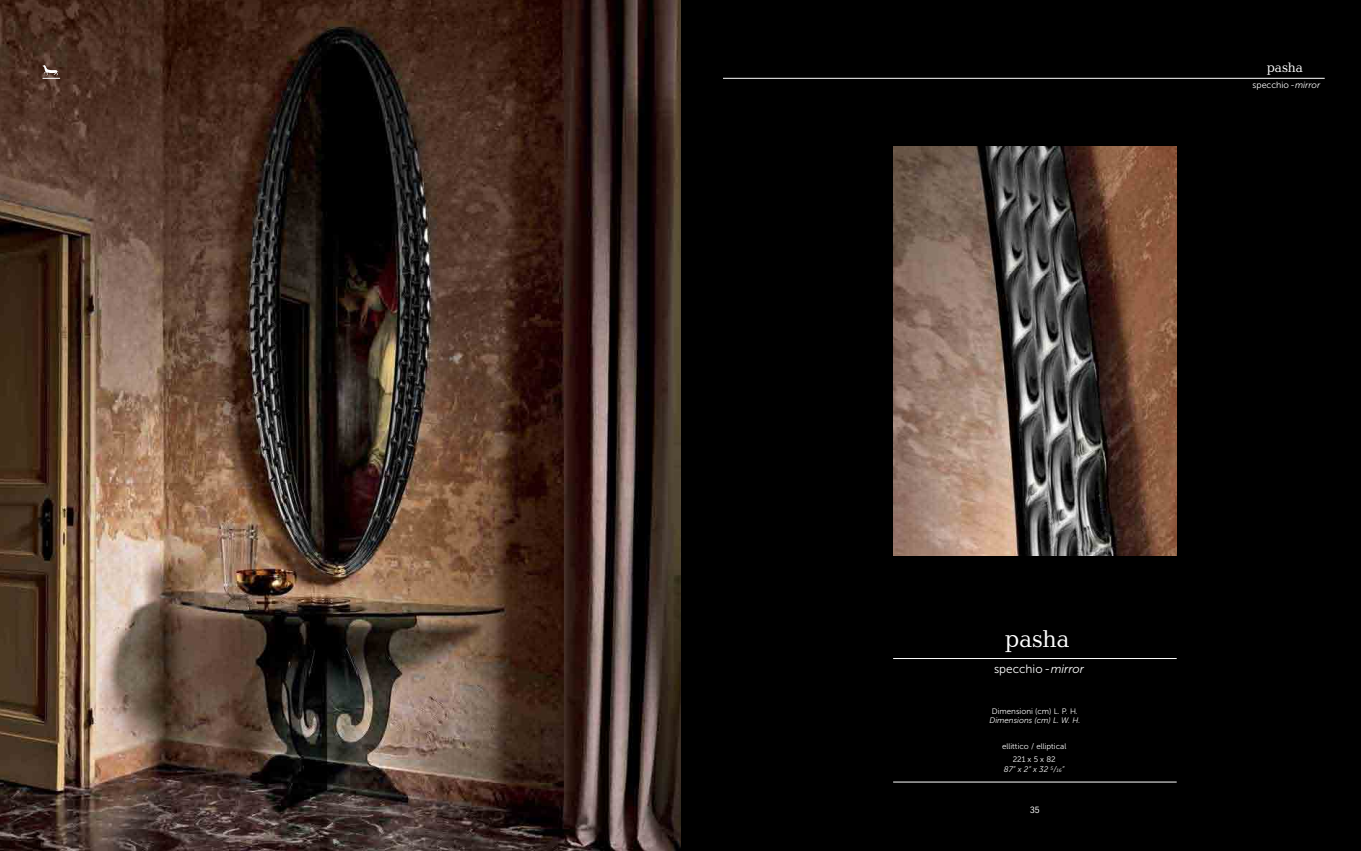
<style>
.page{position:relative;width:1361px;height:851px;background:#fff}
.page>*{position:absolute;margin:0;border:0;box-sizing:border-box;transform-origin:0 0}
.t1{font:25px "Baltica";color:#fff}
.t2{font:14px "Baltica";color:#fff}
.t3{font:12px "Museo Sans 300";color:#fff}
.t4{font:condensed 9.5px "Franklin Gothic";color:#fff}
.t5{font:9px "Museo Sans 300";color:#fff}
.t6{font:8px/13px "Museo Sans 300";color:#fff;text-align:center}
.t7{font:italic 8px "Museo Sans 300";color:#fff}
.s1{font-style:italic}
.s2{font-size:5px}
</style>
<div class="page">
<div style="left:680px;top:0;width:681px;height:850px;background:#000"></div>
<img style="left:0;top:0;width:681px;height:850px">
<img style="left:893px;top:146px;width:283px;height:409px">
<hr style="left:893px;top:658px;width:283px;height:1px;background:#fff">
<hr style="left:893px;top:781px;width:283px;height:1px;background:#fff">
<hr style="left:723px;top:78px;width:601px;height:1px;background:#fff">
<svg style="left:42px;top:65px;width:18px;height:14px"></svg>
<h2 class="t2" style="left:1266px;top:60px;width:38px">pasha</h2>
<p class="t5" style="left:1252px;top:80px;width:69px">specchio - <span class="s1">mirror</span></p>
<h1 class="t1" style="left:1005px;top:626px;width:66px">pasha</h1>
<h3 class="t3" style="left:994px;top:662px;width:92px">specchio - <span class="s1">mirror</span></h3>
<p class="t6" style="left:991px;top:705px;width:88px">Dimensioni (cm) L. P. H.</p>
<p class="t7" style="left:989px;top:716px;width:92px">Dimensions (cm) L. W. H.</p>
<p class="t6" style="left:1002px;top:739px;width:66px">ellittico / elliptical<br>221 x 5 x 82</p>
<p class="t7" style="left:1004px;top:765px;width:62px">87” x 2” x 32 <sup>5</sup>/<span class="s2">16</span>”</p>
<p class="t4" style="left:1030px;top:804px;width:11px">35</p>
</div>
